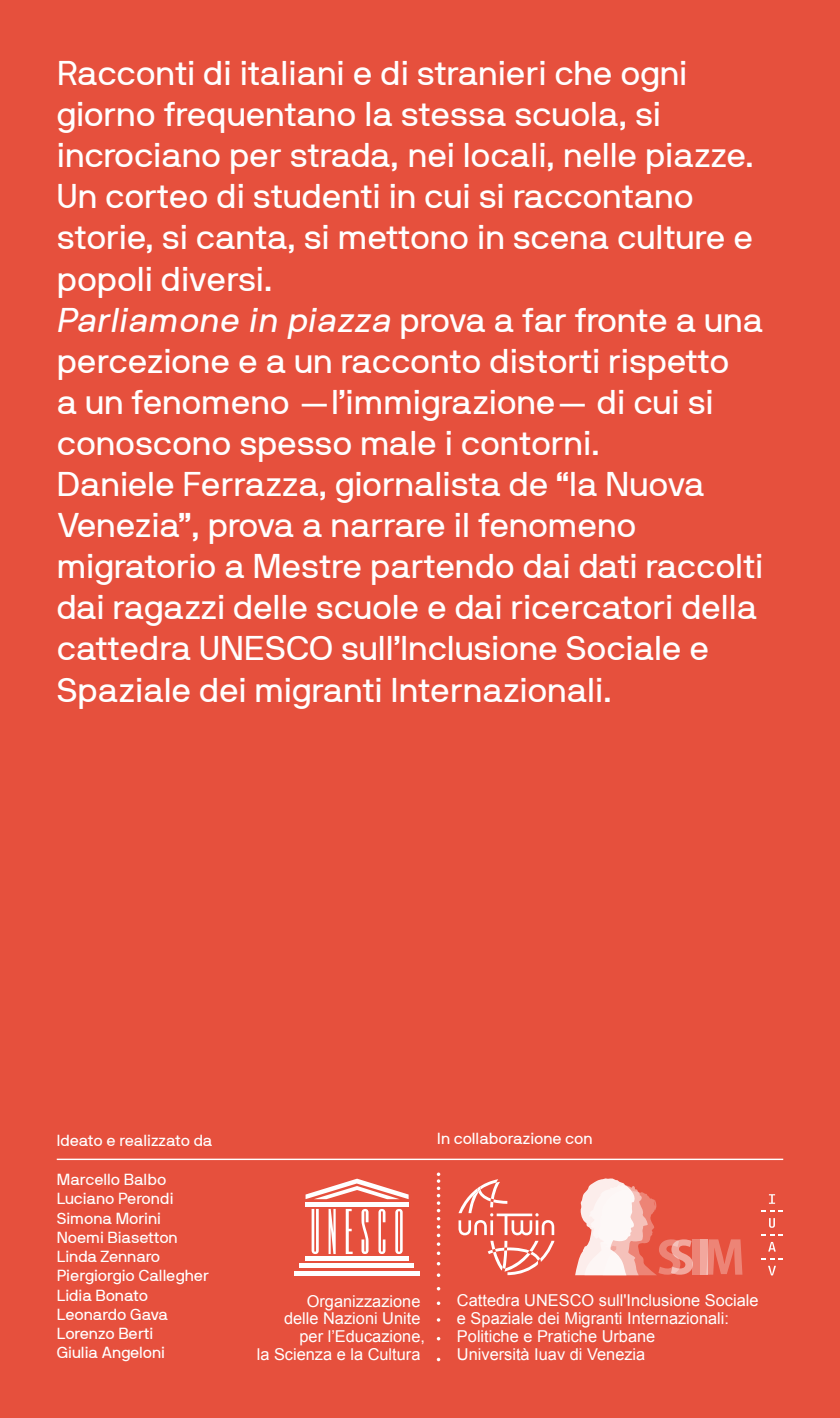
<style>
.page{position:relative;width:840px;height:1418px;background:#fff}
.page>*{position:absolute;margin:0;border:0;box-sizing:border-box;transform-origin:0 0}
.t1{font:34.2px/41px "NB International";color:#fff}
.t2{font:16.4px/17.8px "Arial";color:#fff}
.t3{font:16px/19.2px "NB International";color:#fff}
.s1{font-style:italic}
</style>
<div class="page">
<div style="left:0;top:0;width:839px;height:1417px;background:#e6503d"></div>
<hr style="left:57px;top:1158px;width:725px;height:2px;background:#fff">
<svg style="left:436px;top:1172px;width:4px;height:73px"></svg>
<hr style="left:305px;top:1256px;width:103px;height:4px;background:#fff">
<hr style="left:299px;top:1263px;width:115px;height:4px;background:#fff">
<div style="left:294px;top:1270px;width:125px;height:5px;background:#fff"></div>
<div style="left:305px;top:1201px;width:103px;height:5px;background:#fff"></div>
<svg style="left:305px;top:1178px;width:103px;height:21px"></svg>
<svg style="left:311px;top:1208px;width:8px;height:45px"></svg>
<svg style="left:328px;top:1208px;width:7px;height:45px"></svg>
<svg style="left:345px;top:1208px;width:7px;height:45px"></svg>
<svg style="left:378px;top:1209px;width:7px;height:44px"></svg>
<svg style="left:395px;top:1209px;width:7px;height:44px"></svg>
<svg style="left:361px;top:1209px;width:7px;height:44px"></svg>
<svg style="left:458px;top:1179px;width:96px;height:96px"></svg>
<div style="left:691px;top:1239px;width:8px;height:35px;background:#ed8476"></div>
<div style="left:699px;top:1239px;width:8px;height:35px;background:#f2a79d"></div>
<svg style="left:575px;top:1178px;width:117px;height:97px"></svg>
<svg style="left:706px;top:1239px;width:36px;height:35px"></svg>
<svg style="left:768px;top:1194px;width:6px;height:9px"></svg>
<svg style="left:761px;top:1210px;width:21px;height:1px"></svg>
<svg style="left:769px;top:1218px;width:5px;height:9px"></svg>
<svg style="left:761px;top:1234px;width:21px;height:1px"></svg>
<svg style="left:768px;top:1242px;width:7px;height:9px"></svg>
<svg style="left:761px;top:1258px;width:21px;height:1px"></svg>
<svg style="left:768px;top:1265px;width:7px;height:10px"></svg>
<p class="t1" style="left:57px;top:52px;width:707px">Racconti di italiani e di stranieri che ogni giorno frequentano la stessa scuola, si incrociano per strada, nei locali, nelle piazze.<br>Un corteo di studenti in cui si raccontano storie, si canta, si mettono in scena culture e popoli diversi.<br><span class="s1">Parliamone in piazza</span> prova a far fronte a una percezione e a un racconto distorti rispetto<br>a un fenomeno —l’immigrazione— di cui si conoscono spesso male i contorni.<br>Daniele Ferrazza, giornalista de “la Nuova Venezia”, prova a narrare il fenomeno migratorio a Mestre partendo dai dati raccolti dai ragazzi delle scuole e dai ricercatori della cattedra UNESCO sull’Inclusione Sociale e Spaziale dei migranti Internazionali.</p>
<p class="t3" style="left:57px;top:1130px;width:157px">Ideato e realizzato da</p>
<p class="t3" style="left:57px;top:1169px;width:154px">Marcello Balbo<br>Luciano Perondi<br>Simona Morini<br>Noemi Biasetton<br>Linda Zennaro<br>Piergiorgio Callegher<br>Lidia Bonato<br>Leonardo Gava<br>Lorenzo Berti<br>Giulia Angeloni</p>
<p class="t3" style="left:437px;top:1129px;width:157px">In collaborazione con</p>
<p class="t2" style="left:256px;top:1292px;width:170px;text-align:right">Organizzazione<br>delle Nazioni Unite<br>per l’Educazione,<br>la Scienza e la Cultura</p>
<p class="t2" style="left:456px;top:1291px;width:303px">Cattedra UNESCO sull'Inclusione Sociale e Spaziale dei Migranti Internazionali:<br>Politiche e Pratiche Urbane<br>Università Iuav di Venezia</p>
</div>
